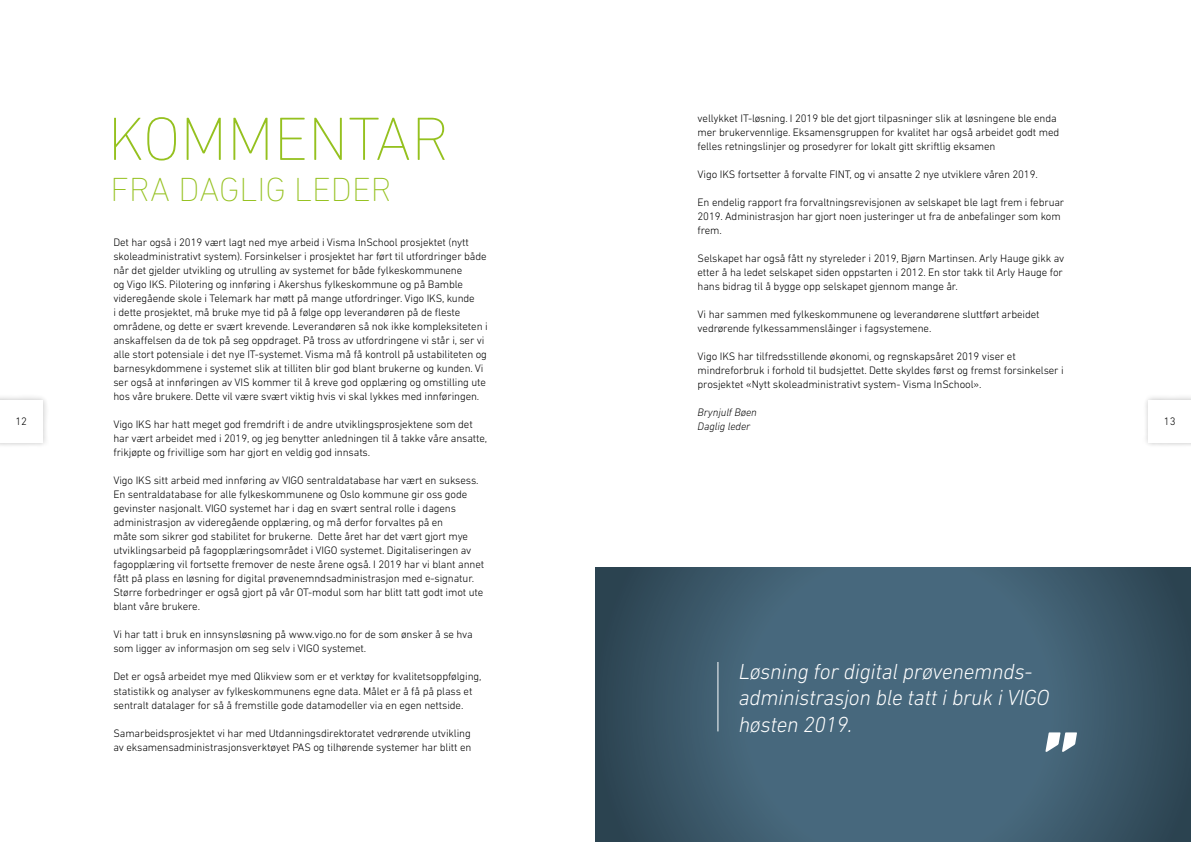
<style>
.page{position:relative;width:1191px;height:842px;background:#fff}
.page>*{position:absolute;margin:0;border:0;box-sizing:border-box;transform-origin:0 0}
.t1{font:italic 900 80.4px "DIN Next LT Pro";color:#fff}
.t2{font:200 62px "DIN Next LT Pro";color:#95c11f}
.t3{font:200 34px "DIN Next LT Pro";color:#95c11f}
.t4{font:italic 300 22.2px/26.6px "DIN Next LT Pro";letter-spacing:-.01em;color:#fff}
.t5{font:300 11px/14px "DIN Next LT Pro";letter-spacing:-.01em;color:#000}
.t6{font:italic 300 11px/14px "DIN Next LT Pro";letter-spacing:-.01em;color:#000}
</style>
<div class="page">
<svg style="left:595px;top:567px;width:596px;height:275px;background:#3f5d70"></svg>
<hr style="left:717px;top:662px;width:1px;height:69px;background:#fff">
<div style="left:0;top:394px;width:49px;height:55px;background:#000;opacity:.25"></div>
<div style="left:0;top:400px;width:43px;height:42px;background:#fff"></div>
<div style="left:1142px;top:394px;width:49px;height:55px;background:#000;opacity:.25"></div>
<div style="left:1148px;top:400px;width:43px;height:42px;background:#fff"></div>
<p class="t5" style="left:697px;top:111px;width:363px">vellykket IT-løsning. I 2019 ble det gjort tilpasninger slik at løsningene ble enda mer brukervennlige. Eksamensgruppen for kvalitet har også arbeidet godt med felles retningslinjer og prosedyrer for lokalt gitt skriftlig eksamen</p>
<p class="t5" style="left:697px;top:167px;width:342px">Vigo IKS fortsetter å forvalte FINT, og vi ansatte 2 nye utviklere våren 2019.</p>
<p class="t5" style="left:697px;top:195px;width:368px">En endelig rapport fra forvaltningsrevisjonen av selskapet ble lagt frem i februar<br>2019. Administrasjon har gjort noen justeringer ut fra de anbefalinger som kom frem.</p>
<p class="t5" style="left:697px;top:251px;width:368px">Selskapet har også fått ny styreleder i 2019, Bjørn Martinsen. Arly Hauge gikk av etter å ha ledet selskapet siden oppstarten i 2012. En stor takk til Arly Hauge for hans bidrag til å bygge opp selskapet gjennom mange år.</p>
<p class="t5" style="left:697px;top:307px;width:343px">Vi har sammen med fylkeskommunene og leverandørene sluttført arbeidet vedrørende fylkessammenslåinger i fagsystemene.</p>
<p class="t5" style="left:697px;top:349px;width:368px">Vigo IKS har tilfredsstillende økonomi, og regnskapsåret 2019 viser et mindreforbruk i forhold til budsjettet. Dette skyldes først og fremst forsinkelser i prosjektet «Nytt skoleadministrativt system- Visma InSchool».</p>
<p class="t6" style="left:697px;top:405px;width:61px">Brynjulf Bøen<br>Daglig leder</p>
<h2 class="t2" style="left:108px;top:103px;width:343px">KOMMENTAR</h2>
<h3 class="t3" style="left:111px;top:170px;width:282px">FRA DAGLIG LEDER</h3>
<p class="t5" style="left:113px;top:236px;width:376px">Det har også i 2019 vært lagt ned mye arbeid i Visma InSchool prosjektet (nytt skoleadministrativt system). Forsinkelser i prosjektet har ført til utfordringer både når det gjelder utvikling og utrulling av systemet for både fylkeskommunene<br>og Vigo IKS. Pilotering og innføring i Akershus fylkeskommune og på Bamble videregående skole i Telemark har møtt på mange utfordringer. Vigo IKS, kunde<br>i dette prosjektet, må bruke mye tid på å følge opp leverandøren på de fleste områdene, og dette er svært krevende. Leverandøren så nok ikke kompleksiteten i anskaffelsen da de tok på seg oppdraget. På tross av utfordringene vi står i, ser vi alle stort potensiale i det nye IT-systemet. Visma må få kontroll på ustabiliteten og barnesykdommene i systemet slik at tilliten blir god blant brukerne og kunden. Vi ser også at innføringen av VIS kommer til å kreve god opplæring og omstilling ute hos våre brukere. Dette vil være svært viktig hvis vi skal lykkes med innføringen.</p>
<p class="t5" style="left:113px;top:418px;width:375px">Vigo IKS har hatt meget god fremdrift i de andre utviklingsprosjektene som det har vært arbeidet med i 2019, og jeg benytter anledningen til å takke våre ansatte, frikjøpte og frivillige som har gjort en veldig god innsats.</p>
<p class="t5" style="left:113px;top:474px;width:372px">Vigo IKS sitt arbeid med innføring av VIGO sentraldatabase har vært en suksess.<br>En sentraldatabase for alle fylkeskommunene og Oslo kommune gir oss gode gevinster nasjonalt. VIGO systemet har i dag en svært sentral rolle i dagens administrasjon av videregående opplæring, og må derfor forvaltes på en<br>måte som sikrer god stabilitet for brukerne. Dette året har det vært gjort mye utviklingsarbeid på fagopplæringsområdet i VIGO systemet. Digitaliseringen av fagopplæring vil fortsette fremover de neste årene også. I 2019 har vi blant annet fått på plass en løsning for digital prøvenemndsadministrasjon med e-signatur.<br>Større forbedringer er også gjort på vår OT-modul som har blitt tatt godt imot ute blant våre brukere.</p>
<p class="t5" style="left:113px;top:628px;width:361px">Vi har tatt i bruk en innsynsløsning på www.vigo.no for de som ønsker å se hva som ligger av informasjon om seg selv i VIGO systemet.</p>
<p class="t5" style="left:113px;top:670px;width:369px">Det er også arbeidet mye med Qlikview som er et verktøy for kvalitetsoppfølging, statistikk og analyser av fylkeskommunens egne data. Målet er å få på plass et sentralt datalager for så å fremstille gode datamodeller via en egen nettside.</p>
<p class="t5" style="left:113px;top:726px;width:359px">Samarbeidsprosjektet vi har med Utdanningsdirektoratet vedrørende utvikling av eksamensadministrasjonsverktøyet PAS og tilhørende systemer har blitt en</p>
<p class="t5" style="left:15px;top:414px;width:13px">12</p>
<p class="t5" style="left:1163px;top:414px;width:13px">13</p>
<h3 class="t4" style="left:738px;top:657px;width:312px">Løsning for digital prøvenemnds&shy;administrasjon ble tatt i bruk i VIGO høsten 2019.</h3>
<h1 class="t1" style="left:1038px;top:712px;width:37px">”</h1>
</div>
